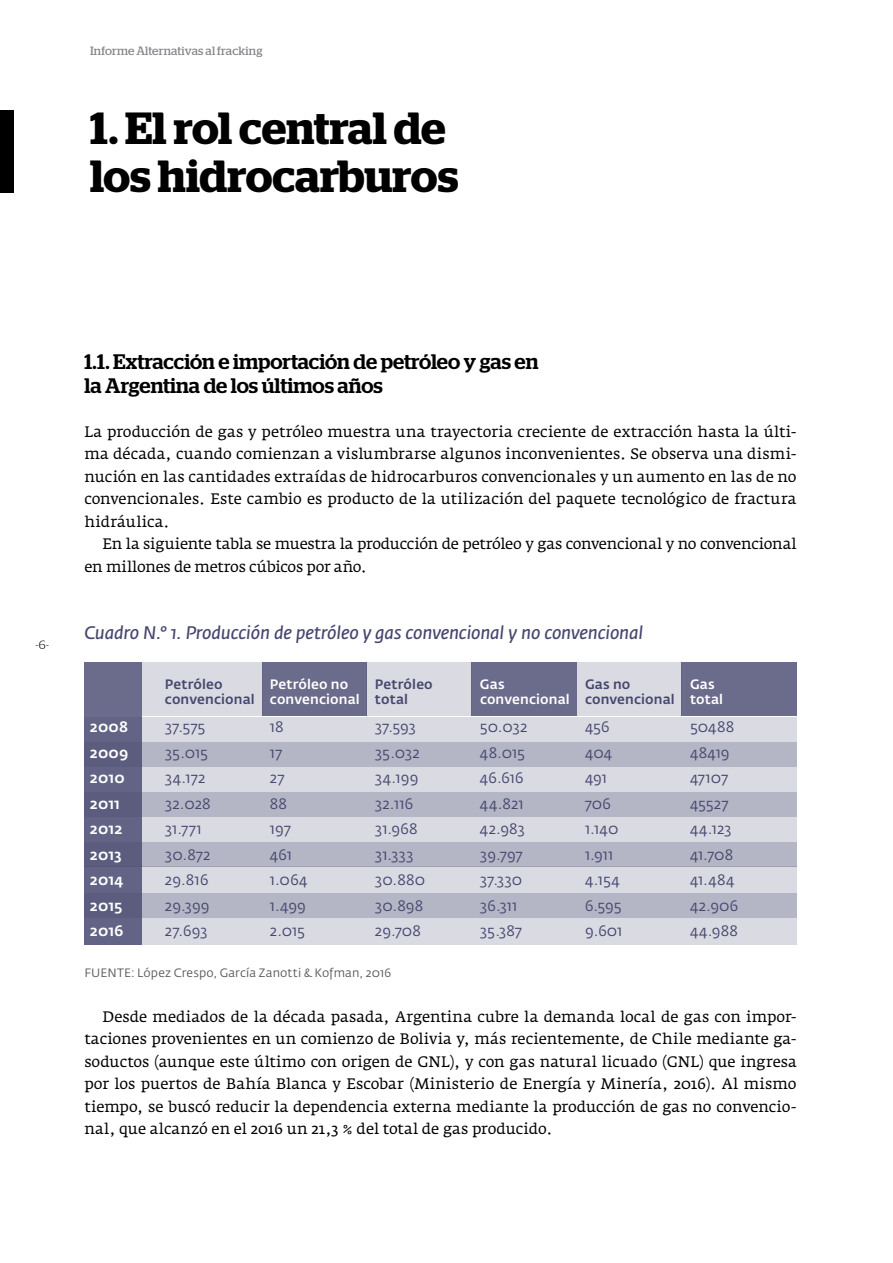
<style>
.page{position:relative;width:893px;height:1263px;background:#fff}
.page>*{position:absolute;margin:0;border:0;box-sizing:border-box;transform-origin:0 0}
.t1{font:600 45px/48px "Stag";letter-spacing:-.005em;color:#000}
.t2{font:500 21px/24px "Stag";letter-spacing:-.005em;color:#000}
.t3{font:italic 18px "Fedra Sans Pro";letter-spacing:-.01em;color:#46476f}
.t4{font:15px/22.5px "Fedra Serif A Pro";letter-spacing:-.005em;color:#000;text-align:justify}
.t5{font:15px "Fedra Sans Pro";letter-spacing:.005em;color:#46476f}
.t6{font:500 15px "Fedra Sans Pro";letter-spacing:.005em;color:#fff}
.t7{font:500 13.5px "Fedra Sans Pro";letter-spacing:.01em;color:#46476f}
.t8{font:500 13.5px "Fedra Sans Pro";letter-spacing:.01em;color:#fff}
.t9{font:12px "Fedra Sans Pro";letter-spacing:.015em;color:#58595b}
.t10{font:12px "Stag";letter-spacing:.015em;color:#808285}
.t11{font:300 12px "Stag";color:#000}
.s1{color:#fff}
.s2{color:#46476f}
</style>
<div class="page">
<div style="left:84px;top:662px;width:58px;height:283px;background:#636385"></div>
<div style="left:142px;top:717px;width:655px;height:25px;background:#dadae2"></div>
<svg style="left:84px;top:742px;width:713px;height:25px;background:#adaebf"></svg>
<div style="left:142px;top:767px;width:655px;height:25px;background:#dadae2"></div>
<svg style="left:84px;top:792px;width:713px;height:25px;background:#adaebf"></svg>
<div style="left:142px;top:817px;width:655px;height:25px;background:#dadae2"></div>
<svg style="left:84px;top:842px;width:713px;height:24px;background:#adaebf"></svg>
<svg style="left:84px;top:866px;width:713px;height:27px;background:#ceced8"></svg>
<div style="left:142px;top:918px;width:655px;height:27px;background:#dadae2"></div>
<svg style="left:84px;top:893px;width:713px;height:25px;background:#adaebf"></svg>
<div style="left:142px;top:662px;width:120px;height:54px;background:#dadae2"></div>
<div style="left:262px;top:662px;width:105px;height:54px;background:#6b6b8b"></div>
<div style="left:367px;top:662px;width:105px;height:54px;background:#dadae2"></div>
<div style="left:472px;top:662px;width:105px;height:54px;background:#6b6b8b"></div>
<div style="left:577px;top:662px;width:104px;height:54px;background:#dadae2"></div>
<div style="left:681px;top:662px;width:116px;height:54px;background:#6b6b8b"></div>
<div style="left:0;top:111px;width:14px;height:82px;background:#000"></div>
<p class="t10" style="left:90px;top:43px;width:174px">Informe Alternativas al fracking</p>
<h1 class="t1" style="left:90px;top:104px;width:370px">1. El rol central de los hidrocarburos</h1>
<p class="t11" style="left:35px;top:637px;width:15px">-6-</p>
<h2 class="t2" style="left:84px;top:349px;width:455px">1.1. Extracción e importación de petróleo y gas en la Argentina de los últimos años</h2>
<p class="t4" style="left:84px;top:420px;width:714px">La producción de gas y petróleo muestra una trayectoria creciente de extracción hasta la últi&shy;ma década, cuando comienzan a vislumbrarse algunos inconvenientes. Se observa una dismi&shy;nución en las cantidades extraídas de hidrocarburos convencionales y un aumento en las de no convencionales. Este cambio es producto de la utilización del paquete tecnológico de fractura hidráulica.</p>
<p class="t4" style="left:84px;top:533px;width:714px;text-indent:18px">En la siguiente tabla se muestra la producción de petróleo y gas convencional y no convencional en millones de metros cúbicos por año.</p>
<p class="t3" style="left:84px;top:621px;width:560px">Cuadro N.° 1. Producción de petróleo y gas convencional y no convencional</p>
<p class="t7" style="left:165px;top:676px;width:59px">Petróleo</p>
<p class="t8" style="left:270px;top:676px;width:80px">Petróleo no</p>
<p class="t7" style="left:375px;top:676px;width:59px">Petróleo</p>
<p class="t8" style="left:480px;top:676px;width:26px">Gas</p>
<p class="t7" style="left:585px;top:676px;width:47px">Gas no</p>
<p class="t8" style="left:690px;top:676px;width:26px">Gas</p>
<p class="t7" style="left:165px;top:691px;width:245px">convencional <span class="s1">convencional</span> total</p>
<p class="t8" style="left:480px;top:691px;width:245px">convencional <span class="s2">convencional</span> total</p>
<p class="t6" style="left:90px;top:718px;width:40px">2008</p>
<p class="t5" style="left:165px;top:718px;width:42px">37.575</p>
<p class="t5" style="left:270px;top:718px;width:15px">18</p>
<p class="t5" style="left:375px;top:718px;width:42px">37.593</p>
<p class="t5" style="left:480px;top:718px;width:49px">50.032</p>
<p class="t5" style="left:585px;top:718px;width:26px">456</p>
<p class="t5" style="left:690px;top:718px;width:46px">50488</p>
<p class="t6" style="left:90px;top:743px;width:40px">2009</p>
<p class="t5" style="left:165px;top:743px;width:45px">35.015</p>
<p class="t5" style="left:270px;top:743px;width:13px">17</p>
<p class="t5" style="left:375px;top:743px;width:46px">35.032</p>
<p class="t5" style="left:480px;top:743px;width:47px">48.015</p>
<p class="t5" style="left:585px;top:743px;width:29px">404</p>
<p class="t5" style="left:690px;top:743px;width:41px">48419</p>
<p class="t6" style="left:90px;top:769px;width:36px">2010</p>
<p class="t5" style="left:165px;top:769px;width:42px">34.172</p>
<p class="t5" style="left:270px;top:769px;width:16px">27</p>
<p class="t5" style="left:375px;top:769px;width:45px">34.199</p>
<p class="t5" style="left:480px;top:769px;width:45px">46.616</p>
<p class="t5" style="left:585px;top:769px;width:24px">491</p>
<p class="t5" style="left:690px;top:769px;width:40px">47107</p>
<p class="t6" style="left:90px;top:794px;width:32px">2011</p>
<p class="t5" style="left:165px;top:794px;width:47px">32.028</p>
<p class="t5" style="left:270px;top:794px;width:19px">88</p>
<p class="t5" style="left:375px;top:794px;width:40px">32.116</p>
<p class="t5" style="left:480px;top:794px;width:45px">44.821</p>
<p class="t5" style="left:585px;top:794px;width:27px">706</p>
<p class="t5" style="left:690px;top:794px;width:40px">45527</p>
<p class="t6" style="left:90px;top:820px;width:34px">2012</p>
<p class="t5" style="left:165px;top:820px;width:38px">31.771</p>
<p class="t5" style="left:270px;top:820px;width:22px">197</p>
<p class="t5" style="left:375px;top:820px;width:44px">31.968</p>
<p class="t5" style="left:480px;top:820px;width:47px">42.983</p>
<p class="t5" style="left:585px;top:820px;width:35px">1.140</p>
<p class="t5" style="left:690px;top:820px;width:43px">44.123</p>
<p class="t6" style="left:90px;top:845px;width:33px">2013</p>
<p class="t5" style="left:165px;top:845px;width:47px">30.872</p>
<p class="t5" style="left:270px;top:845px;width:24px">461</p>
<p class="t5" style="left:375px;top:845px;width:40px">31.333</p>
<p class="t5" style="left:480px;top:845px;width:44px">39.797</p>
<p class="t5" style="left:585px;top:845px;width:30px">1.911</p>
<p class="t5" style="left:690px;top:845px;width:45px">41.708</p>
<p class="t6" style="left:90px;top:871px;width:35px">2014</p>
<p class="t5" style="left:165px;top:871px;width:45px">29.816</p>
<p class="t5" style="left:270px;top:871px;width:39px">1.064</p>
<p class="t5" style="left:375px;top:871px;width:52px">30.880</p>
<p class="t5" style="left:480px;top:871px;width:44px">37.330</p>
<p class="t5" style="left:585px;top:871px;width:36px">4.154</p>
<p class="t5" style="left:690px;top:871px;width:46px">41.484</p>
<p class="t6" style="left:90px;top:896px;width:34px">2015</p>
<p class="t5" style="left:165px;top:896px;width:46px">29.399</p>
<p class="t5" style="left:270px;top:896px;width:37px">1.499</p>
<p class="t5" style="left:375px;top:896px;width:50px">30.898</p>
<p class="t5" style="left:480px;top:896px;width:39px">36.311</p>
<p class="t5" style="left:585px;top:896px;width:38px">6.595</p>
<p class="t5" style="left:690px;top:896px;width:50px">42.906</p>
<p class="t6" style="left:90px;top:922px;width:35px">2016</p>
<p class="t5" style="left:165px;top:922px;width:44px">27.693</p>
<p class="t5" style="left:270px;top:922px;width:37px">2.015</p>
<p class="t5" style="left:375px;top:922px;width:48px">29.708</p>
<p class="t5" style="left:480px;top:922px;width:43px">35.387</p>
<p class="t5" style="left:585px;top:922px;width:39px">9.601</p>
<p class="t5" style="left:690px;top:922px;width:49px">44.988</p>
<p class="t9" style="left:84px;top:965px;width:308px">FUENTE: López Crespo, García Zanotti &amp; Kofman, 2016</p>
<p class="t4" style="left:84px;top:1005px;width:714px;text-indent:18px">Desde mediados de la década pasada, Argentina cubre la demanda local de gas con impor&shy;taciones provenientes en un comienzo de Bolivia y, más recientemente, de Chile mediante ga&shy;soductos (aunque este último con origen de GNL), y con gas natural licuado (GNL) que ingresa por los puertos de Bahía Blanca y Escobar (Ministerio de Energía y Minería, 2016). Al mismo tiempo, se buscó reducir la dependencia externa mediante la producción de gas no convencio&shy;nal, que alcanzó en el 2016 un 21,3 % del total de gas producido.</p>
</div>
